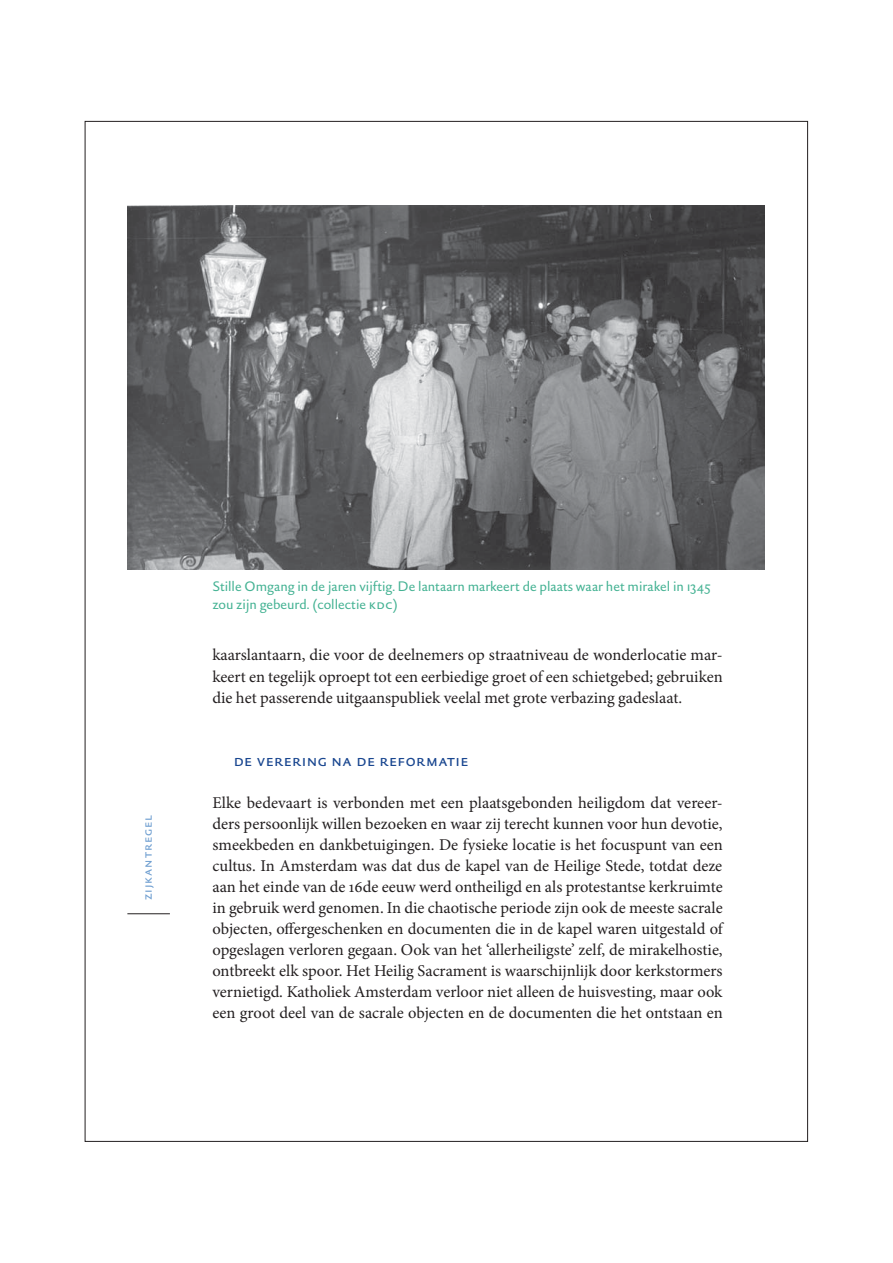
<style>
.page{position:relative;width:893px;height:1263px;background:#fff}
.page>*{position:absolute;margin:0;border:0;box-sizing:border-box;transform-origin:0 0}
.t1{font:17.25px "DTL Haarlemmer Sans D Caps";letter-spacing:.03em;color:#1a4790}
.t2{font:16.5px/21px "Minion Pro";color:#231f20;text-align:justify}
.t3{font:14.25px/18px "DTL Haarlemmer Sans SD";color:#44b293}
.t4{font:13.5px "DTL Haarlemmer Sans D Caps";letter-spacing:.07em;color:#6e9ed0}
.s1{font-family:"DTL Haarlemmer Sans D Caps"}
</style>
<div class="page">
<hr style="left:127px;top:913px;width:43px;height:1px;background:#231f20">
<img style="left:127px;top:205px;width:637px;height:365px">
<p class="t4" style="left:139px;top:900px;width:86px;rotate:-90deg">zijkantregel</p>
<p class="t3" style="left:212px;top:579px;width:500px">Stille Omgang in de jaren vijftig. De lantaarn markeert de plaats waar het mirakel in 1345 zou zijn gebeurd. (collectie <span class="s1">kdc</span>)</p>
<p class="t2" style="left:212px;top:646px;width:512px">kaarslantaarn, die voor de deelnemers op straatniveau de wonderlocatie mar&shy;keert en tegelijk oproept tot een eerbiedige groet of een schietgebed; gebruiken die het passerende uitgaanspubliek veelal met grote verbazing gadeslaat.</p>
<p class="t1" style="left:234px;top:750px;width:236px">de verering na de reformatie</p>
<p class="t2" style="left:212px;top:793px;width:512px">Elke bedevaart is verbonden met een plaatsgebonden heiligdom dat vereer&shy;ders persoonlijk willen bezoeken en waar zij terecht kunnen voor hun devotie, smeekbeden en dankbetuigingen. De fysieke locatie is het focuspunt van een cultus. In Amsterdam was dat dus de kapel van de Heilige Stede, totdat deze aan het einde van de 16de eeuw werd ontheiligd en als protestantse kerkruimte in gebruik werd genomen. In die chaotische periode zijn ook de meeste sacrale objecten, offergeschenken en documenten die in de kapel waren uitgestald of opgeslagen verloren gegaan. Ook van het ‘allerheiligste’ zelf, de mirakelhostie, ontbreekt elk spoor. Het Heilig Sacrament is waarschijnlijk door kerkstormers vernietigd. Katholiek Amsterdam verloor niet alleen de huisvesting, maar ook een groot deel van de sacrale objecten en de documenten die het ontstaan en</p>
</div>
